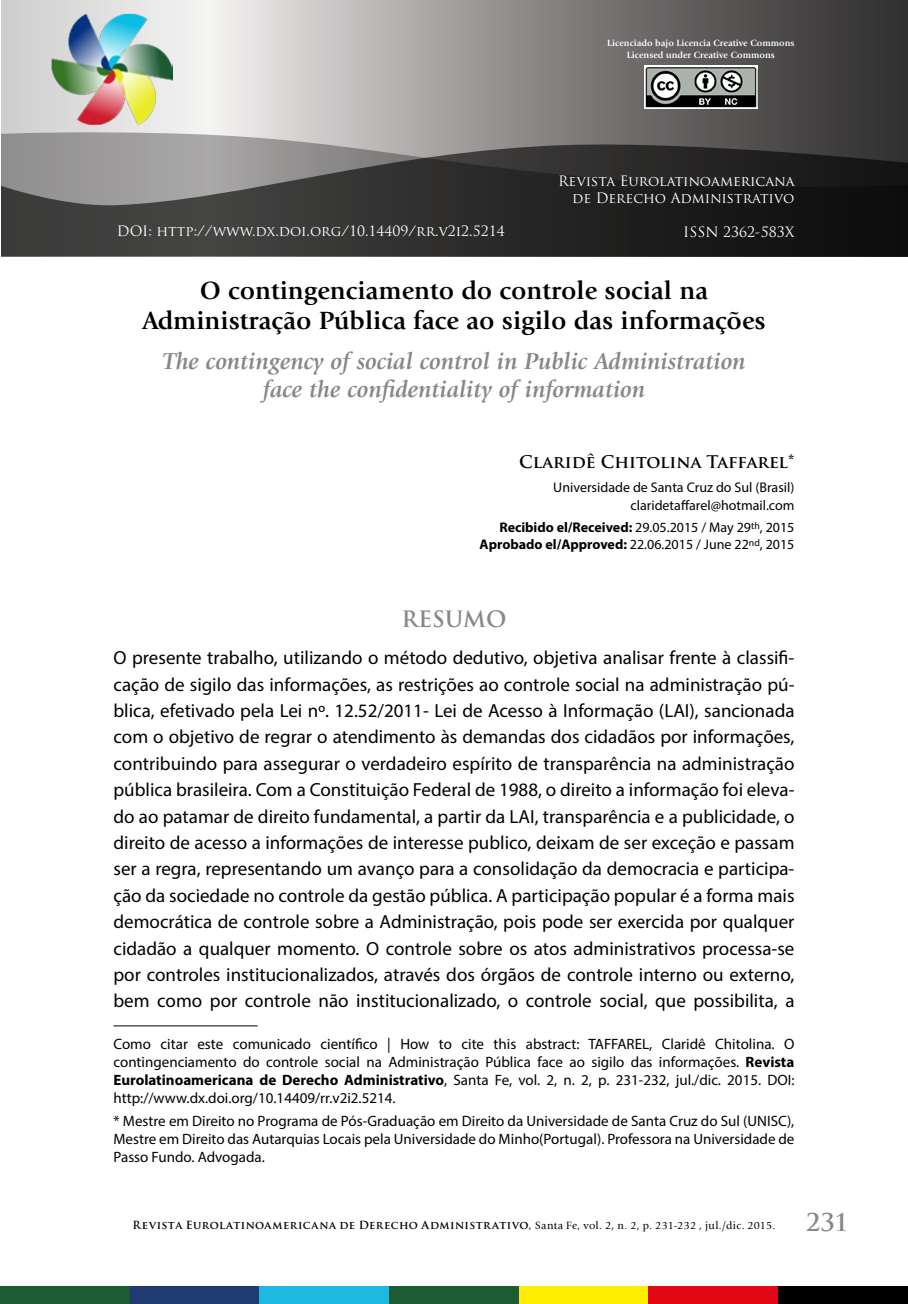
<style>
.page{position:relative;width:908px;height:1304px;background:#fff}
.page>*{position:absolute;margin:0;border:0;box-sizing:border-box;transform-origin:0 0}
.t1{font:700 26px/30px "Giovanni Std";color:#000;text-align:center}
.t2{font:italic 700 24px/28px "Giovanni Std";color:#878787;text-align:center}
.t3{font:700 24px "Trajan Pro";color:#878787}
.t4{font:700 22px "Trajan Pro";color:#878787}
.t5{font:19px/26.4px "Myriad Pro";color:#000;text-align:justify}
.t6{font:700 17px "Trajan Pro";color:#000}
.t7{font:15px/18px "Myriad Pro";color:#000;text-align:justify}
.t8{font:14px/18px "Myriad Pro";color:#000;text-align:right}
.t9{font:14px/16.8px "Trajan Pro";color:#fff;text-align:right}
.t10{font:700 11px "Trajan Pro";letter-spacing:.035em;color:#000}
.t11{font:700 9.4px/12px "Giovanni Std";color:#fff;text-align:center}
.s1{color:#fff}
.s2{font-weight:700}
.s3{font-family:"Giovanni Std";font-weight:400}
</style>
<div class="page">
<svg style="left:1px;top:0;width:906px;height:132px;background:#979494"></svg>
<svg style="left:1px;top:132px;width:906px;height:12px;background:#8a8887"></svg>
<svg style="left:1px;top:144px;width:906px;height:113px;background:#40403f"></svg>
<img style="left:52px;top:14px;width:121px;height:110px">
<img style="left:643px;top:65px;width:114px;height:44px">
<div style="left:0;top:1287px;width:130px;height:17px;background:#1c5c35"></div>
<div style="left:130px;top:1287px;width:129px;height:17px;background:#203c72"></div>
<div style="left:259px;top:1287px;width:130px;height:17px;background:#1cbae0"></div>
<div style="left:389px;top:1287px;width:129px;height:17px;background:#1c5c35"></div>
<div style="left:518px;top:1287px;width:130px;height:17px;background:#ffed00"></div>
<div style="left:648px;top:1287px;width:130px;height:17px;background:#e30613"></div>
<div style="left:778px;top:1287px;width:129px;height:17px;background:#000"></div>
<hr style="left:113px;top:1025px;width:144px;height:1px;background:#000">
<p class="t9" style="left:117px;top:223px;width:389px">DOI: http://www.dx.doi.org/10.14409/rr.v2i2.5214</p>
<p class="t11" style="left:607px;top:37px;width:189px">Licenciado bajo Licencia Creative Commons<br>Licensed under Creative Commons</p>
<p class="t9" style="left:558px;top:172px;width:238px">Revista Eurolatinoamericana de Derecho Administrativo</p>
<p class="t9" style="left:683px;top:223px;width:113px">ISSN 2362-583X</p>
<h1 class="t1" style="left:142px;top:276px;width:624px">O contingenciamento do controle social na<br>Administração Pública face ao sigilo das informações</h1>
<p class="t2" style="left:162px;top:347px;width:584px">The contingency of social control in Public Administration face the confidentiality of information</p>
<p class="t6" style="left:519px;top:451px;width:277px">Claridê Chitolina Taffarel*</p>
<p class="t8" style="left:502px;top:478px;width:293px"><span class="s1">231-232</span> Universidade de Santa Cruz do Sul (Brasil) claridetaffarel@hotmail.com</p>
<p class="t8" style="left:479px;top:519px;width:316px;line-height:16.8px"><span class="s2">Recibido el/Received:</span> 29.05.2015 / May 29<sup>th</sup>, 2015<br><span class="s2">Aprobado el/Approved:</span> 22.06.2015 / June 22<sup>nd</sup>, 2015</p>
<p class="t4" style="left:401px;top:605px;width:106px">RESUMO</p>
<p class="t5" style="left:113px;top:644px;width:682px">O presente trabalho, utilizando o método dedutivo, objetiva analisar frente à classifi&shy;cação de sigilo das informações, as restrições ao controle social na administração pú&shy;blica, efetivado pela Lei nº. 12.52/2011- Lei de Acesso à Informação (LAI), sancionada com o objetivo de regrar o atendimento às demandas dos cidadãos por informações, contribuindo para assegurar o verdadeiro espírito de transparência na administração pública brasileira. Com a Constituição Federal de 1988, o direito a informação foi eleva&shy;do ao patamar de direito fundamental, a partir da LAI, transparência e a publicidade, o direito de acesso a informações de interesse publico, deixam de ser exceção e passam ser a regra, representando um avanço para a consolidação da democracia e participa&shy;ção da sociedade no controle da gestão pública. A participação popular é a forma mais democrática de controle sobre a Administração, pois pode ser exercida por qualquer cidadão a qualquer momento. O controle sobre os atos administrativos processa-se por controles institucionalizados, através dos órgãos de controle interno ou externo, bem como por controle não institucionalizado, o controle social, que possibilita, a</p>
<p class="t7" style="left:113px;top:1034px;width:682px">Como citar este comunicado científico | How to cite this abstract: TAFFAREL, Claridê Chitolina. O contingenciamento do controle social na Administração Pública face ao sigilo das informações. <span class="s2">Revista Eurolatinoamericana de Derecho Administrativo</span>, Santa Fe, vol. 2, n. 2, p. 231-232, jul./dic. 2015. DOI: http://www.dx.doi.org/10.14409/rr.v2i2.5214.</p>
<p class="t7" style="left:113px;top:1112px;width:682px">* Mestre em Direito no Programa de Pós-Graduação em Direito da Universidade de Santa Cruz do Sul (UNISC), Mestre em Direito das Autarquias Locais pela Universidade do Minho(Portugal). Professora na Universidade de Passo Fundo. Advogada.</p>
<p class="t10" style="left:132px;top:1218px;width:644px">Revista Eurolatinoamericana de Derecho Administrativo, <span class="s3">Santa Fe, vol. 2, n. 2, p. 231-232 , jul./dic. 2015.</span></p>
<p class="t3" style="left:805px;top:1208px;width:44px">231</p>
</div>
